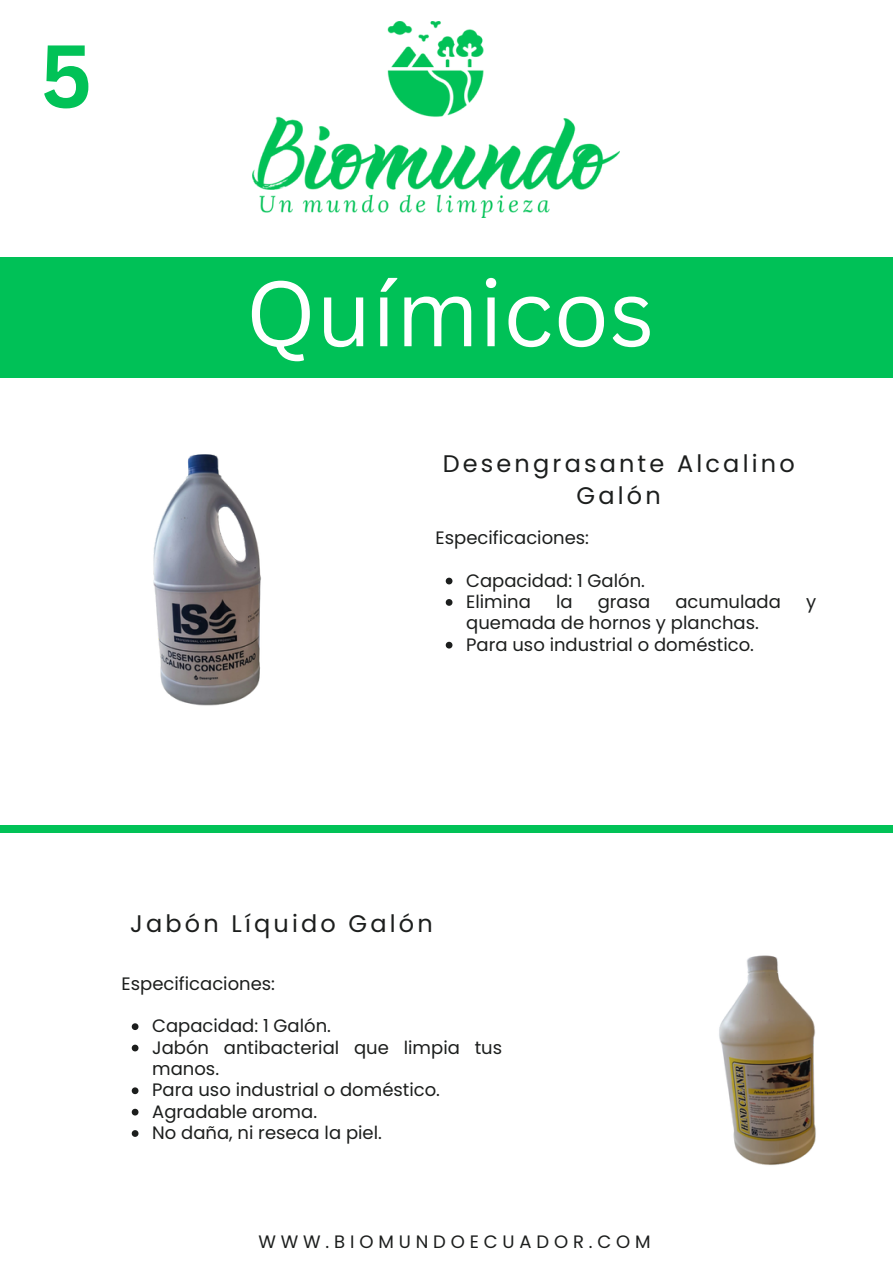
<style>
.page{position:relative;width:893px;height:1264px;background:#fff}
.page>*{position:absolute;margin:0;border:0;box-sizing:border-box;transform-origin:0 0}
.t1{font:90.45px "Canva Sans";color:#fff}
.t2{font:700 86.85px "Canva Sans";color:#01c257}
.t3{font:24px/32.5px "Poppins";letter-spacing:.13em;color:#1c1e1d;text-align:center}
.t4{font:18px/21.3px "Poppins";color:#1c1e1d}
.t5{font:18px "Poppins";letter-spacing:.27em;color:#1c1e1d}
</style>
<div class="page">
<div style="left:0;top:257px;width:892px;height:121px;background:#00c157"></div>
<img style="left:252px;top:22px;width:367px;height:195px">
<div style="left:0;top:825px;width:892px;height:8px;background:#01c257"></div>
<img style="left:153px;top:454px;width:108px;height:252px">
<img style="left:719px;top:955px;width:97px;height:210px">
<svg style="left:445px;top:577px;width:7px;height:7px"></svg>
<svg style="left:445px;top:599px;width:7px;height:7px"></svg>
<svg style="left:445px;top:641px;width:7px;height:7px"></svg>
<svg style="left:132px;top:1023px;width:6px;height:7px"></svg>
<svg style="left:132px;top:1044px;width:6px;height:7px"></svg>
<svg style="left:132px;top:1087px;width:6px;height:7px"></svg>
<svg style="left:132px;top:1108px;width:6px;height:7px"></svg>
<svg style="left:132px;top:1130px;width:6px;height:6px"></svg>
<p class="t2" style="left:40px;top:15px;width:54px">5</p>
<p class="t1" style="left:245px;top:249px;width:410px">Químicos</p>
<p class="t3" style="left:442px;top:447px;width:353px">Desengrasante Alcalino<br>Galón</p>
<p class="t4" style="left:435px;top:527px;width:155px">Especificaciones:</p>
<p class="t4" style="left:466px;top:569px;width:180px">Capacidad: 1 Galón.</p>
<p class="t4" style="left:466px;top:591px;width:66px">Elimina</p>
<p class="t4" style="left:556px;top:591px;width:18px">la</p>
<p class="t4" style="left:597px;top:591px;width:54px">grasa</p>
<p class="t4" style="left:675px;top:591px;width:107px">acumulada</p>
<p class="t4" style="left:806px;top:591px;width:12px">y</p>
<p class="t4" style="left:466px;top:612px;width:294px">quemada de hornos y planchas.</p>
<p class="t4" style="left:466px;top:634px;width:289px">Para uso industrial o doméstico.</p>
<p class="t3" style="left:130px;top:907px;width:304px">Jabón Líquido Galón</p>
<p class="t4" style="left:122px;top:972px;width:155px">Especificaciones:</p>
<p class="t4" style="left:152px;top:1015px;width:180px">Capacidad: 1 Galón.</p>
<p class="t4" style="left:152px;top:1036px;width:351px">Jabón antibacterial que limpia tus manos.</p>
<p class="t4" style="left:152px;top:1079px;width:289px">Para uso industrial o doméstico.</p>
<p class="t4" style="left:152px;top:1100px;width:166px">Agradable aroma.</p>
<p class="t4" style="left:152px;top:1122px;width:231px">No daña, ni reseca la piel.</p>
<p class="t5" style="left:258px;top:1228px;width:394px">WWW.BIOMUNDOECUADOR.COM</p>
</div>
